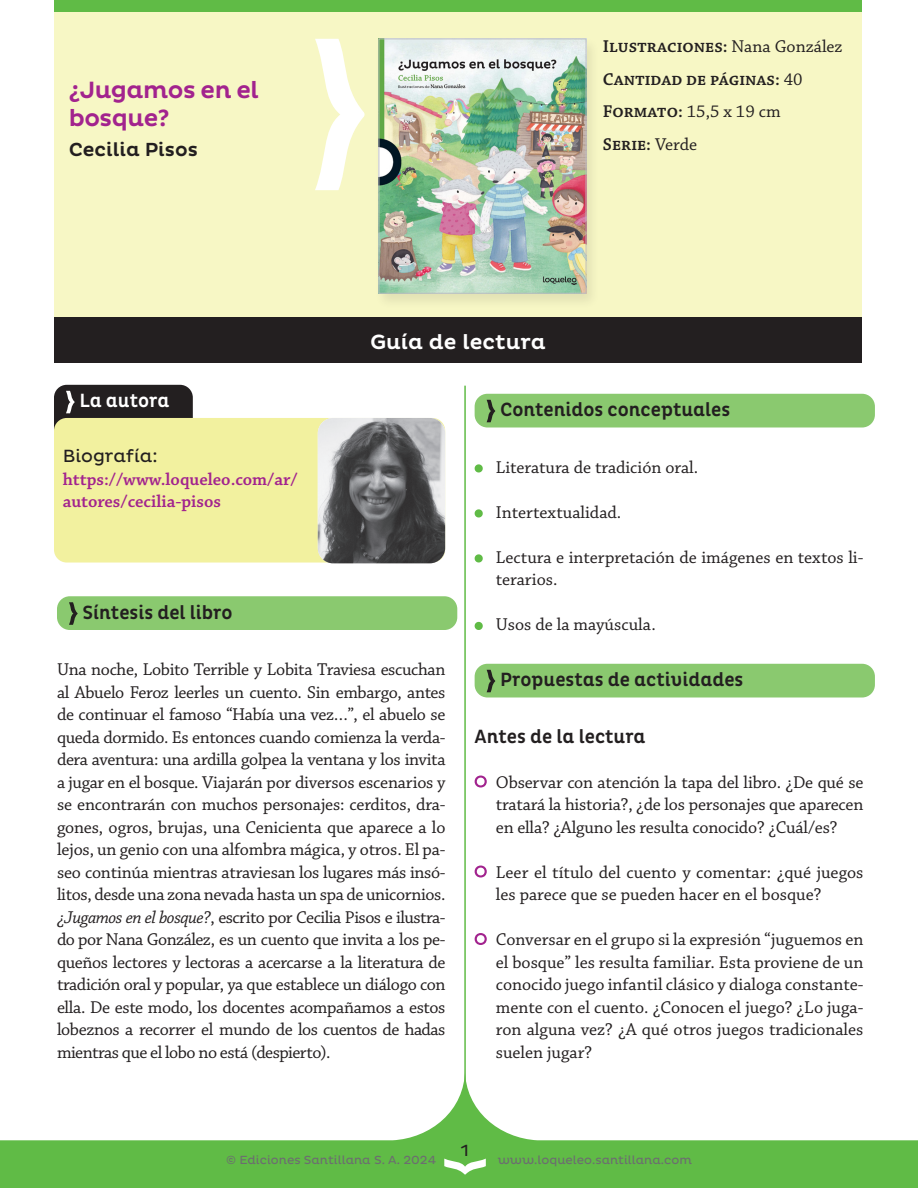
<style>
.page{position:relative;width:918px;height:1188px;background:#fff}
.page>*{position:absolute;margin:0;border:0;box-sizing:border-box;transform-origin:0 0}
._2__LIBRO{font:500 24px/28.5px "Pluto";letter-spacing:-.02em;color:#a2238e}
.t1{font:500 21px "Pluto";color:#fff}
.titu{font:500 19.5px "Pluto Cond";color:#231f20}
.titu-2{font:500 19.5px "Pluto Cond";color:#fff}
._1__AUTOR{font:500 19.35px "Pluto";color:#231f20}
._3__FICHA{font:18px/22.5px "Chaparral Pro";letter-spacing:-.005em;color:#231f20;text-align:justify}
._3__FICHA-2{font:600 18px "Chaparral Pro";color:#231f20}
.t2{font:600 18px/22.5px "Chaparral Pro";color:#a2238e}
.t3{font:18px "Pluto";color:#231f20}
.t4{font:16.5px "Pluto";color:#231f20}
.t5{font:12px "Pluto";color:#6c6d70}
.s1{font-weight:400}
.s2{font-weight:600}
.s3{font-style:italic}
</style>
<div class="page">
<div style="left:54px;top:0;width:808px;height:325px;background:#f7f7c5"></div>
<div style="left:57px;top:596px;width:400px;height:34px;background:#8ac96f;border-radius:13px"></div>
<svg style="left:69px;top:602px;width:9px;height:23px"></svg>
<div style="left:475px;top:394px;width:400px;height:33px;background:#8ac96f;border-radius:13px"></div>
<svg style="left:487px;top:400px;width:8px;height:22px"></svg>
<svg style="left:475px;top:464px;width:8px;height:8px"></svg>
<svg style="left:475px;top:509px;width:8px;height:8px"></svg>
<svg style="left:475px;top:554px;width:8px;height:8px"></svg>
<svg style="left:475px;top:622px;width:8px;height:8px"></svg>
<div style="left:475px;top:664px;width:400px;height:33px;background:#8ac96f;border-radius:13px"></div>
<svg style="left:487px;top:670px;width:8px;height:22px"></svg>
<svg style="left:475px;top:776px;width:12px;height:11px"></svg>
<svg style="left:475px;top:866px;width:12px;height:11px"></svg>
<svg style="left:475px;top:933px;width:12px;height:12px"></svg>
<div style="left:375px;top:37px;width:225px;height:273px;background:#231f20;opacity:.1"></div>
<img style="left:381px;top:41px;width:203px;height:250px">
<div style="left:379px;top:39px;width:207px;height:254px;border:1px solid #bcbdc0"></div>
<svg style="left:315px;top:39px;width:50px;height:151px"></svg>
<div style="left:54px;top:317px;width:808px;height:45px;background:#231f20"></div>
<div style="left:54px;top:0;width:808px;height:11px;background:#60bb46"></div>
<svg style="left:0;top:1081px;width:918px;height:107px"></svg>
<hr style="left:464px;top:386px;width:2px;height:717px;background:#60bb46">
<svg style="left:444px;top:1159px;width:42px;height:16px"></svg>
<div style="left:54px;top:385px;width:139px;height:104px;background:#231f20;border-radius:13px"></div>
<svg style="left:66px;top:391px;width:9px;height:22px"></svg>
<div style="left:54px;top:418px;width:391px;height:145px;background:#f2f19f;border-radius:13px"></div>
<img style="left:318px;top:418px;width:127px;height:145px">
<p class="_2__LIBRO" style="left:69px;top:76px;width:192px">¿Jugamos en el bosque?</p>
<p class="_1__AUTOR" style="left:69px;top:138px;width:131px">Cecilia Pisos</p>
<p class="_3__FICHA-2" style="left:603px;top:36px;width:241px">Ilustraciones: <span class="s1">Nana González</span></p>
<p class="_3__FICHA-2" style="left:603px;top:69px;width:201px">Cantidad de páginas: <span class="s1">40</span></p>
<p class="_3__FICHA" style="left:603px;top:101px;width:179px"><span class="s2">Formato:</span> 15,5 x 19 cm</p>
<p class="_3__FICHA-2" style="left:603px;top:134px;width:96px">Serie: <span class="s1">Verde</span></p>
<p class="t1" style="left:370px;top:330px;width:177px">Guía de lectura</p>
<p class="titu-2" style="left:80px;top:390px;width:91px">La autora</p>
<p class="t3" style="left:63px;top:446px;width:97px">Biografía:</p>
<p class="t2" style="left:63px;top:468px;width:236px">https://www.loqueleo.com/ar/ autores/cecilia-pisos</p>
<p class="titu" style="left:83px;top:601px;width:152px">Síntesis del libro</p>
<p class="_3__FICHA" style="left:57px;top:659px;width:390px">Una noche, Lobito Terrible y Lobita Traviesa escuchan al Abuelo Feroz leerles un cuento. Sin embargo, antes de continuar el famoso “Había una vez…”, el abuelo se queda dormido. Es entonces cuando comienza la verda&shy;dera aventura: una ardilla golpea la ventana y los invita a jugar en el bosque. Viajarán por diversos escenarios y se encontrarán con muchos personajes: cerditos, dra&shy;gones, ogros, brujas, una Cenicienta que aparece a lo lejos, un genio con una alfombra mágica, y otros. El pa&shy;seo continúa mientras atraviesan los lugares más insó&shy;litos, desde una zona nevada hasta un spa de unicornios.</p>
<p class="_3__FICHA" style="left:57px;top:906px;width:390px"><span class="s3">¿Jugamos en el bosque?</span>, escrito por Cecilia Pisos e ilustra&shy;do por Nana González, es un cuento que invita a los pe&shy;queños lectores y lectoras a acercarse a la literatura de tradición oral y popular, ya que establece un diálogo con ella. De este modo, los docentes acompañamos a estos lobeznos a recorrer el mundo de los cuentos de hadas mientras que el lobo no está (despierto).</p>
<p class="titu" style="left:500px;top:399px;width:232px">Contenidos conceptuales</p>
<p class="_3__FICHA" style="left:496px;top:456px;width:204px">Literatura de tradición oral.</p>
<p class="_3__FICHA" style="left:496px;top:501px;width:127px">Intertextualidad.</p>
<p class="_3__FICHA" style="left:496px;top:546px;width:369px">Lectura e interpretación de imágenes en textos li&shy;terarios.</p>
<p class="_3__FICHA" style="left:496px;top:614px;width:161px">Usos de la mayúscula.</p>
<p class="titu" style="left:500px;top:669px;width:245px">Propuestas de actividades</p>
<p class="titu" style="left:475px;top:725px;width:172px">Antes de la lectura</p>
<p class="_3__FICHA" style="left:496px;top:771px;width:369px">Observar con atención la tapa del libro. ¿De qué se tratará la historia?, ¿de los personajes que aparecen en ella? ¿Alguno les resulta conocido? ¿Cuál/es?</p>
<p class="_3__FICHA" style="left:496px;top:861px;width:369px">Leer el título del cuento y comentar: ¿qué juegos les parece que se pueden hacer en el bosque?</p>
<p class="_3__FICHA" style="left:496px;top:929px;width:369px">Conversar en el grupo si la expresión “juguemos en el bosque” les resulta familiar. Esta proviene de un conocido juego infantil clásico y dialoga constante&shy;mente con el cuento. ¿Conocen el juego? ¿Lo juga&shy;ron alguna vez? ¿A qué otros juegos tradicionales suelen jugar?</p>
<p class="t4" style="left:461px;top:1141px;width:10px">1</p>
<p class="t5" style="left:226px;top:1153px;width:212px">© Ediciones Santillana S. A. 2024</p>
<p class="t5" style="left:498px;top:1153px;width:196px">www.loqueleo.santillana.com</p>
</div>
